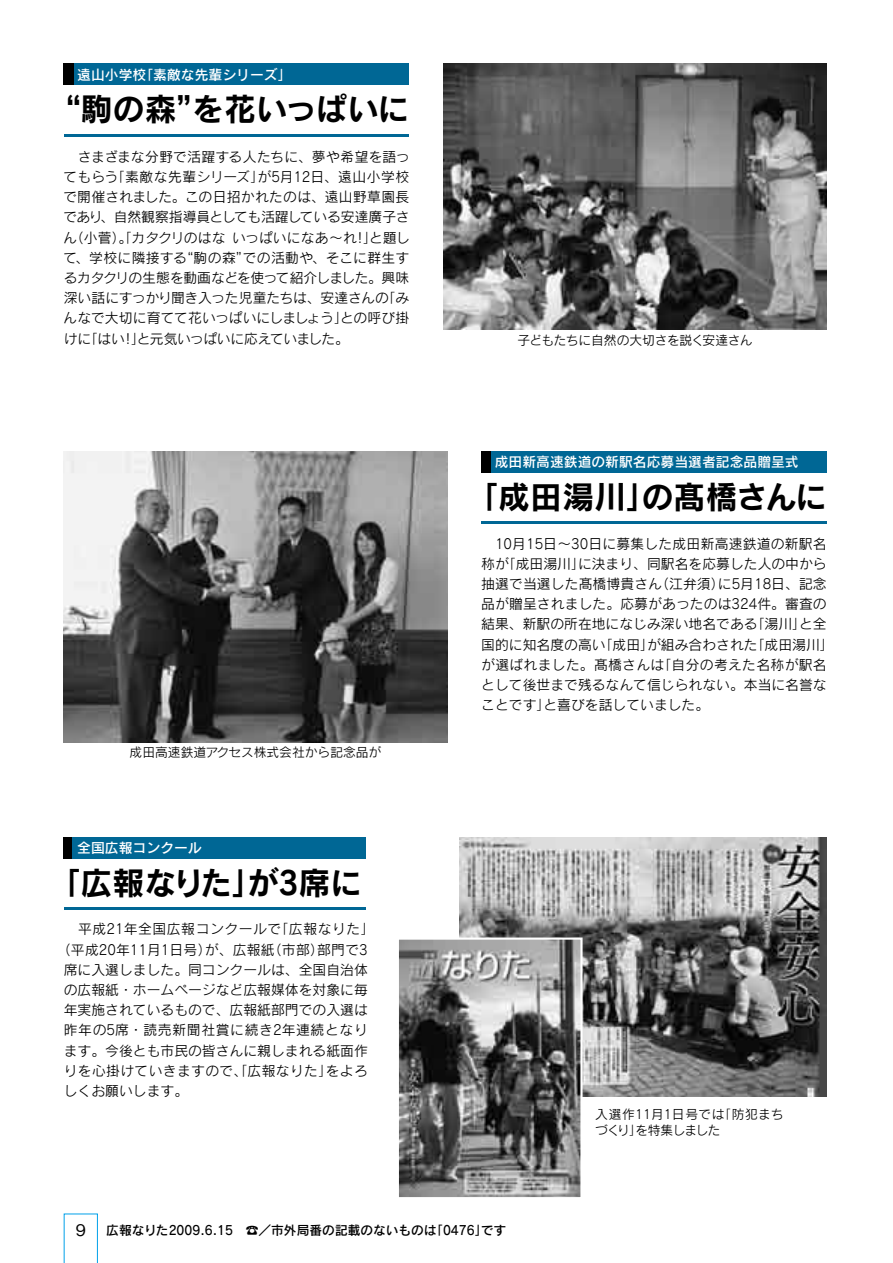
<style>
.page{position:relative;width:893px;height:1263px;background:#fff}
.page>*{position:absolute;margin:0;border:0;box-sizing:border-box;transform-origin:0 0}
.t1{font:31.95px "Rodin Pro B";color:#000}
.t2{font:31.95px "Rodin Pro B";letter-spacing:-.02em;color:#000}
.t3{font:13.8px/20.2px "Rodin Pro M";color:#000}
.t4{font:13.8px/20.2px "Rodin Pro M";letter-spacing:.02em;color:#000;text-align:right}
.t5{font:13.8px/20.2px "Rodin Pro M";letter-spacing:.025em;color:#000}
.t6{font:13.8px "Rodin Pro DB";color:#fff}
.t7{font:13.8px/20.2px "Rodin Pro M";color:#000;text-align:right;scale:.9 1}
.t8{font:13.8px "Rodin Pro M";letter-spacing:-.04em;color:#000}
.t9{font:13.8px "Rodin Pro M";letter-spacing:.045em;color:#000}
.t10{font:13.8px "Rodin Pro M";letter-spacing:.04em;color:#000}
.t11{font:13.8px "Rodin Pro M";letter-spacing:.03em;color:#000}
.t12{font:12.75px/15.9px "Rodin Pro M";color:#000}
.t13{font:12.75px "Rodin Pro DB";color:#000}
</style>
<div class="page">
<img style="left:443px;top:64px;width:384px;height:266px">
<div style="left:64px;top:64px;width:344px;height:21px;background:#006795"></div>
<hr style="left:64px;top:135px;width:344px;height:2px;background:#006795">
<div style="left:64px;top:64px;width:10px;height:21px;background:#000"></div>
<div style="left:64px;top:837px;width:302px;height:21px;background:#006795"></div>
<hr style="left:64px;top:907px;width:302px;height:2px;background:#006795">
<div style="left:64px;top:837px;width:8px;height:21px;background:#000"></div>
<img style="left:64px;top:451px;width:383px;height:291px">
<div style="left:481px;top:451px;width:346px;height:22px;background:#006795"></div>
<hr style="left:481px;top:522px;width:346px;height:2px;background:#006795">
<div style="left:481px;top:451px;width:9px;height:22px;background:#000"></div>
<img style="left:459px;top:837px;width:368px;height:260px">
<img style="left:400px;top:940px;width:180px;height:256px">
<div style="left:397px;top:937px;width:186px;height:262px;border:2px solid #fff"></div>
<svg style="left:64px;top:1213px;width:34px;height:50px"></svg>
<p class="t6" style="left:139px;top:65px;width:154px">「素敵な先輩シリーズ「</p>
<p class="t6" style="left:77px;top:65px;width:71px">遠山小学校</p>
<h1 class="t2" style="left:192px;top:88px;width:219px">を花いっぱいに</h1>
<h1 class="t1" style="left:49px;top:88px;width:161px">“駒の森”</h1>
<p class="t4" style="left:78px;top:146px;width:333px">さまざまな分野で活躍する人たちに、夢や希望を語っ「素敵な先輩シリーズが」 5月12日、遠山小学校</p>
<p class="t3" style="left:63px;top:166px;width:56px">てもらう</p>
<p class="t4" style="left:63px;top:186px;width:347px">で開催されました。この日招かれたのは、遠山野草園長</p>
<p class="t3" style="left:100px;top:207px;width:311px">、自然観察指導員としても活躍している安達廣子さ</p>
<p class="t3" style="left:63px;top:207px;width:41px">であり</p>
<p class="t3" style="left:63px;top:227px;width:164px">（ん小菅）「。カタクリのはな</p>
<p class="t3" style="left:232px;top:227px;width:126px">いっぱいになあ～れ</p>
<p class="t3" style="left:353px;top:227px;width:25px">！」</p>
<p class="t3" style="left:369px;top:227px;width:42px">と題し</p>
<p class="t3" style="left:179px;top:247px;width:72px">“駒の森”</p>
<p class="t5" style="left:63px;top:247px;width:125px">て、学校に隣接する</p>
<p class="t8" style="left:64px;top:269px;width:347px">るカタクリの生態を動画などを使って紹介しました。興味</p>
<p class="t3" style="left:382px;top:287px;width:29px">「み</p>
<p class="t11" style="left:243px;top:249px;width:168px">での活動や、そこに群生す</p>
<p class="t3" style="left:340px;top:287px;width:71px;text-indent:-276px">深い話にすっかり聞き入った児童たちは、安達さんの<br>との呼び掛</p>
<p class="t3" style="left:63px;top:308px;width:287px;text-align:right">んなで大切に育てて花いっぱいにしましょう」と元気いっぱいに応えていました。</p>
<p class="t3" style="left:84px;top:328px;width:43px">「はい</p>
<p class="t3" style="left:121px;top:328px;width:25px">！」</p>
<p class="t3" style="left:64px;top:328px;width:29px">けに</p>
<p class="t12" style="left:130px;top:744px;width:253px">成田高速鉄道アクセス株式会社から記念品が</p>
<p class="t6" style="left:77px;top:839px;width:126px">全国広報コンクール</p>
<h1 class="t1" style="left:49px;top:861px;width:315px">「広報なりたが」 3席に</h1>
<p class="t10" style="left:78px;top:920px;width:205px">平成21年全国広報コンクールで</p>
<p class="t3" style="left:275px;top:918px;width:102px">「広報なりた「</p>
<p class="t3" style="left:57px;top:939px;width:219px">（平成20年11月1日号が）、広報紙</p>
<p class="t3" style="left:64px;top:959px;width:306px">席に入選しました。同コンクールは、全国自治体</p>
<p class="t3" style="left:64px;top:979px;width:306px">の広報紙・ホームページなど広報媒体を対象に毎</p>
<p class="t3" style="left:64px;top:999px;width:306px">年実施されているもので、広報紙部門での入選は</p>
<p class="t9" style="left:64px;top:1021px;width:306px">昨年の5席・読売新聞社賞に続き2年連続となり</p>
<p class="t3" style="left:64px;top:1040px;width:306px">ます。今後とも市民の皆さんに親しまれる紙面作</p>
<p class="t3" style="left:326px;top:1060px;width:44px">をよろ</p>
<p class="t3" style="left:268px;top:939px;width:58px">（市部）</p>
<p class="t3" style="left:317px;top:939px;width:52px">部門で3</p>
<p class="t5" style="left:64px;top:1060px;width:270px">りを心掛けていきますので、「広報なりた」しくお願いします。</p>
<p class="t12" style="left:517px;top:332px;width:237px">子どもたちに自然の大切さを説く安達さん</p>
<p class="t6" style="left:495px;top:453px;width:306px">成田新高速鉄道の新駅名応募当選者記念品贈呈式</p>
<h1 class="t1" style="left:466px;top:476px;width:193px">「成田湯川」</h1>
<h1 class="t1" style="left:642px;top:476px;width:187px">の髙橋さんに</h1>
<p class="t7" style="left:495px;top:533px;width:370px">10月15日～30日に募集した成田新高速鉄道の新駅名に決まり、同駅名を応募した人の中から</p>
<p class="t3" style="left:481px;top:553px;width:29px">称が</p>
<p class="t3" style="left:502px;top:553px;width:84px">「成田湯川」</p>
<p class="t3" style="left:655px;top:573px;width:173px">（江弁須に） 5月18日、記念</p>
<p class="t3" style="left:481px;top:573px;width:182px">抽選で当選した髙橋博貴さん</p>
<p class="t3" style="left:481px;top:593px;width:347px">品が贈呈されました。応募があったのは324件。審査の</p>
<p class="t3" style="left:799px;top:613px;width:29px">と全</p>
<p class="t3" style="left:751px;top:613px;width:84px;text-indent:-269px">結果、新駅の所在地になじみ深い地名である<br>「成田湯川「</p>
<p class="t3" style="left:751px;top:613px;width:57px">「湯川」</p>
<p class="t3" style="left:647px;top:634px;width:112px">が組み合わされた</p>
<p class="t3" style="left:481px;top:634px;width:126px">国的に知名度の高い</p>
<p class="t3" style="left:599px;top:634px;width:57px">「成田」</p>
<p class="t5" style="left:481px;top:654px;width:185px">が選ばれました。髙橋さんは</p>
<p class="t3" style="left:481px;top:674px;width:347px">として後世まで残るなんて信じられない。本当に名誉な</p>
<p class="t3" style="left:543px;top:694px;width:167px">と喜びを話していました。</p>
<p class="t5" style="left:657px;top:654px;width:171px">「自分の考えた名称が駅名</p>
<p class="t3" style="left:481px;top:694px;width:71px">ことです」</p>
<p class="t12" style="left:636px;top:1106px;width:90px;text-indent:-40px">入選作11月1日号ではを特集しました</p>
<p class="t12" style="left:718px;top:1106px;width:67px">「防犯まち</p>
<p class="t12" style="left:595px;top:1122px;width:48px">づくり」</p>
<p class="t13" style="left:106px;top:1221px;width:128px">広報なりた2009.6.15</p>
<p class="t13" style="left:246px;top:1221px;width:192px">☎／市外局番の記載のないものは</p>
<p class="t13" style="left:430px;top:1221px;width:59px">「0476」</p>
<p class="t13" style="left:481px;top:1221px;width:27px">です</p>
</div>
